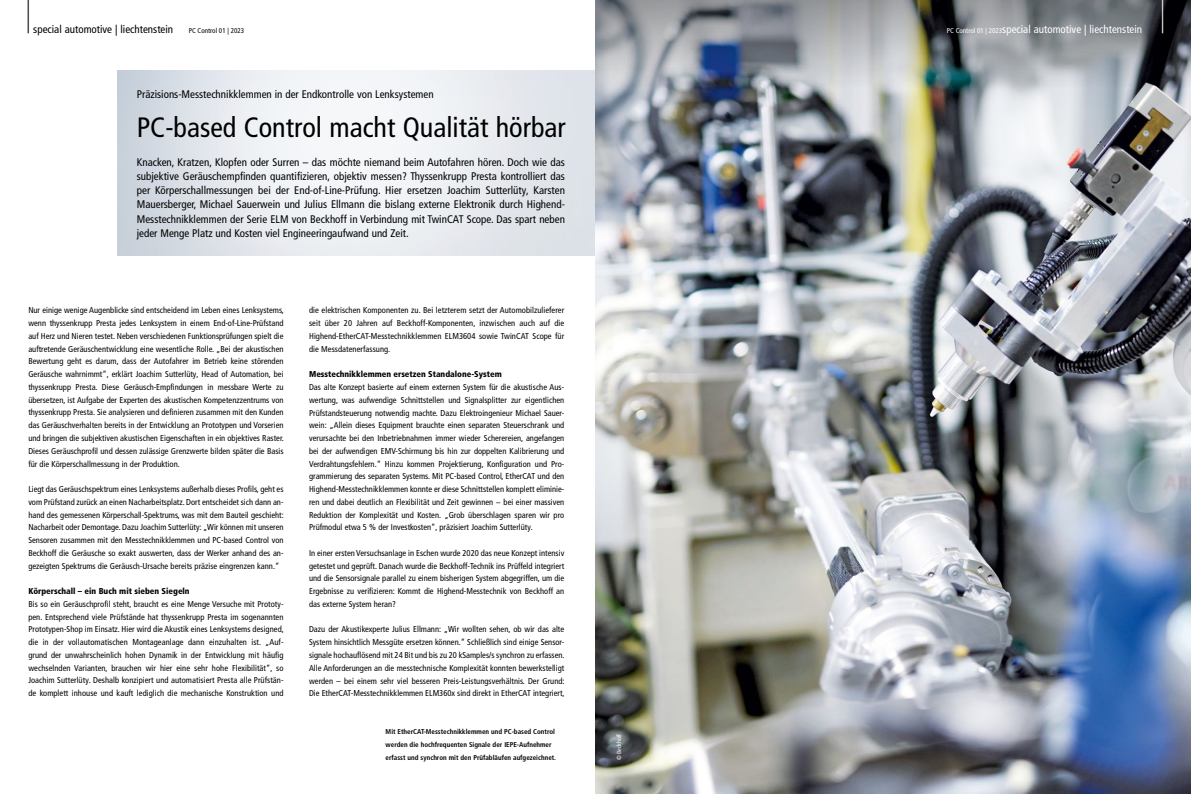
<style>
.page{position:relative;width:1191px;height:794px;background:#fff}
.page>*{position:absolute;margin:0;border:0;box-sizing:border-box;transform-origin:0 0}
.t1{font:300 condensed 41.2px "Frutiger LT Pro";color:#fff;scale:.49 1}
.t2{font:300 condensed 41.2px "Frutiger LT Pro";color:#000;scale:.49 1}
.t3{font:condensed 28px "Frutiger LT Pro";color:#000}
.t4{font:condensed 11px/14.2px "Frutiger LT Pro";color:#000;text-align:justify}
.t5{font:condensed 11px "Frutiger LT Pro";color:#fff}
.t6{font:condensed 8.5px/12.8px "Frutiger LT Pro";color:#000;text-align:justify}
.t7{font:900 condensed 8.5px "Frutiger LT Pro";color:#000}
.t8{font:700 condensed 7px/12.8px "Frutiger LT Pro";color:#000}
.t9{font:condensed 7px "Frutiger LT Pro";color:#fff}
.t10{font:condensed 7px "Frutiger LT Pro";color:#000}
.t11{font:condensed 6px "Frutiger LT Pro";color:#fff}
</style>
<div class="page">
<img style="left:595px;top:88px;width:596px;height:706px">
<svg style="left:595px;top:0;width:596px;height:88px;background:#888e93"></svg>
<h1 class="t2" style="left:26px;top:-15px;width:11px">|</h1>
<p class="t4" style="left:33px;top:22px;width:141px">special automotive | liechtenstein</p>
<p class="t10" style="left:189px;top:26px;width:57px">PC Control 01 | 2023</p>
<p class="t4" style="left:137px;top:87px;width:298px">Präzisions-Messtechnikklemmen in der Endkontrolle von Lenksystemen</p>
<h2 class="t3" style="left:137px;top:110px;width:430px">PC-based Control macht Qualität hörbar</h2>
<p class="t4" style="left:137px;top:155px;width:430px">Knacken, Kratzen, Klopfen oder Surren – das möchte niemand beim Autofahren hören. Doch wie das subjektive Geräuschempfinden quantifizieren, objektiv messen? Thyssenkrupp Presta kontrolliert das per Körperschallmessungen bei der End-of-Line-Prüfung. Hier ersetzen Joachim Sutterlüty, Karsten Mauersberger, Michael Sauerwein und Julius Ellmann die bislang externe Elektronik durch Highend-Messtechnikklemmen der Serie ELM von Beckhoff in Verbindung mit TwinCAT Scope. Das spart neben jeder Menge Platz und Kosten viel Engineeringaufwand und Zeit.</p>
<p class="t6" style="left:28px;top:304px;width:257px">Nur einige wenige Augenblicke sind entscheidend im Leben eines Lenksystems, wenn thyssenkrupp Presta jedes Lenksystem in einem End-of-Line-Prüfstand auf Herz und Nieren testet. Neben verschiedenen Funktionsprüfungen spielt die auftretende Geräuschentwicklung eine wesentliche Rolle. „Bei der akustischen Bewertung geht es darum, dass der Autofahrer im Betrieb keine störenden Geräusche wahrnimmt“, erklärt Joachim Sutterlüty, Head of Automation, bei thyssenkrupp Presta. Diese Geräusch-Empfindungen in messbare Werte zu übersetzen, ist Aufgabe der Experten des akustischen Kompetenzzentrums von thyssenkrupp Presta. Sie analysieren und definieren zusammen mit den Kunden das Geräuschverhalten bereits in der Entwicklung an Prototypen und Vorserien und bringen die subjektiven akustischen Eigenschaften in ein objektives Raster.<br>Dieses Geräuschprofil und dessen zulässige Grenzwerte bilden später die Basis für die Körperschallmessung in der Produktion.</p>
<p class="t6" style="left:28px;top:483px;width:257px">Liegt das Geräuschspektrum eines Lenksystems außerhalb dieses Profils, geht es vom Prüfstand zurück an einen Nacharbeitsplatz. Dort entscheidet sich dann an&shy;hand des gemessenen Körperschall-Spektrums, was mit dem Bauteil geschieht:<br>Nacharbeit oder Demontage. Dazu Joachim Sutterlüty: „Wir können mit unseren Sensoren zusammen mit den Messtechnikklemmen und PC-based Control von Beckhoff die Geräusche so exakt auswerten, dass der Werker anhand des an&shy;gezeigten Spektrums die Geräusch-Ursache bereits präzise eingrenzen kann.“</p>
<p class="t7" style="left:28px;top:586px;width:163px">Körperschall – ein Buch mit sieben Siegeln</p>
<p class="t6" style="left:28px;top:597px;width:257px">Bis so ein Geräuschprofil steht, braucht es eine Menge Versuche mit Prototy&shy;pen. Entsprechend viele Prüfstände hat thyssenkrupp Presta im sogenannten Prototypen-Shop im Einsatz. Hier wird die Akustik eines Lenksystems designed, die in der vollautomatischen Montageanlage dann einzuhalten ist. „Auf&shy;grund der unwahrscheinlich hohen Dynamik in der Entwicklung mit häufig wechselnden Varianten, brauchen wir hier eine sehr hohe Flexibilität“, so Joachim Sutterlüty. Deshalb konzipiert und automatisiert Presta alle Prüfstän&shy;de komplett inhouse und kauft lediglich die mechanische Konstruktion und</p>
<p class="t6" style="left:309px;top:304px;width:257px">die elektrischen Komponenten zu. Bei letzterem setzt der Automobilzulieferer seit über 20 Jahren auf Beckhoff-Komponenten, inzwischen auch auf die Highend-EtherCAT-Messtechnikklemmen ELM3604 sowie TwinCAT Scope für die Messdatenerfassung.</p>
<p class="t7" style="left:309px;top:369px;width:194px">Messtechnikklemmen ersetzen Standalone-System</p>
<p class="t6" style="left:309px;top:381px;width:257px">Das alte Konzept basierte auf einem externen System für die akustische Aus&shy;wertung, was aufwendige Schnittstellen und Signalsplitter zur eigentlichen Prüfstandsteuerung notwendig machte. Dazu Elektroingenieur Michael Sauer&shy;wein: „Allein dieses Equipment brauchte einen separaten Steuerschrank und verursachte bei den Inbetriebnahmen immer wieder Scherereien, angefangen bei der aufwendigen EMV-Schirmung bis hin zur doppelten Kalibrierung und Verdrahtungsfehlern.“ Hinzu kommen Projektierung, Konfiguration und Pro&shy;grammierung des separaten Systems. Mit PC-based Control, EtherCAT und den Highend-Messtechnikklemmen konnte er diese Schnittstellen komplett eliminie&shy;ren und dabei deutlich an Flexibilität und Zeit gewinnen − bei einer massiven Reduktion der Komplexität und Kosten. „Grob überschlagen sparen wir pro Prüfmodul etwa 5 % der Investkosten“, präzisiert Joachim Sutterlüty.</p>
<p class="t6" style="left:309px;top:546px;width:257px">In einer ersten Versuchsanlage in Eschen wurde 2020 das neue Konzept intensiv getestet und geprüft. Danach wurde die Beckhoff-Technik ins Prüffeld integriert und die Sensorsignale parallel zu einem bisherigen System abgegriffen, um die Ergebnisse zu verifizieren: Kommt die Highend-Messtechnik von Beckhoff an das externe System heran?</p>
<p class="t6" style="left:309px;top:623px;width:257px">Dazu der Akustikexperte Julius Ellmann: „Wir wollten sehen, ob wir das alte System hinsichtlich Messgüte ersetzen können.“ Schließlich sind einige Sensor&shy;signale hochauflösend mit 24 Bit und bis zu 20 kSamples/s synchron zu erfassen.<br>Alle Anforderungen an die messtechnische Komplexität konnten bewerkstelligt werden – bei einem sehr viel besseren Preis-Leistungsverhältnis. Der Grund:<br>Die EtherCAT-Messtechnikklemmen ELM360x sind direkt in EtherCAT integriert,</p>
<p class="t8" style="left:386px;top:725px;width:172px">Mit EtherCAT-Messtechnikklemmen und PC-based Control werden die hochfrequenten Signale der IEPE-Aufnehmer erfasst und synchron mit den Prüfabläufen aufgezeichnet.</p>
<p class="t11" style="left:615px;top:760px;width:28px;rotate:-90deg">© Beckhoff</p>
<p class="t9" style="left:946px;top:26px;width:57px">PC Control 01 | 2023</p>
<p class="t5" style="left:1002px;top:22px;width:141px">special automotive | liechtenstein</p>
<h1 class="t1" style="left:1160px;top:-15px;width:11px">|</h1>
</div>
